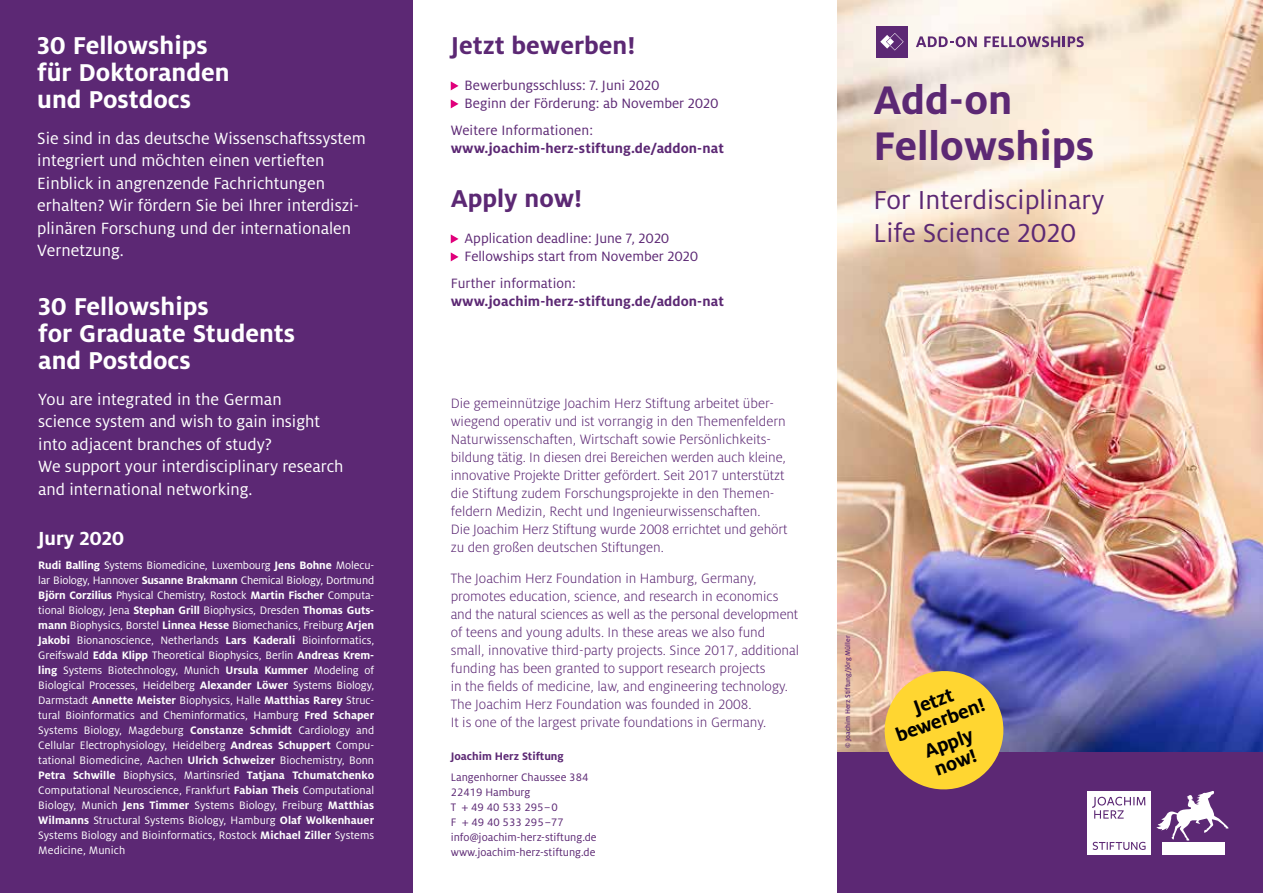
<style>
.page{position:relative;width:1263px;height:893px;background:#fff}
.page>*{position:absolute;margin:0;border:0;box-sizing:border-box;transform-origin:0 0}
.t1{font:700 44.25px/46px "Milo OT";color:#5c2874}
.t2{font:28.8px/32.7px "Milo OT";color:#5c2874}
.t3{font:700 27px/27px "Milo OT";color:#fff}
.t4{font:700 27px "Milo OT";color:#5c2874}
.t5{font:700 21px/20.1px "Milo OT";color:#000;text-align:center}
.t6{font:700 21px "Milo OT";letter-spacing:-.005em;color:#fff}
.t7{font:18px/22.5px "Milo OT";color:#fff}
.t8{font:300 15px/18px "Milo OT";color:#5c2874}
.t9{font:15px/18px "Milo OT";color:#5c2874}
.t10{font:700 15px "Milo OT";letter-spacing:.01em;color:#5c2874}
.t11{font:12px/15px "Milo OT";letter-spacing:.005em;color:#fff;text-align:justify}
.t12{font:12px/15px "Milo OT";color:#5c2874}
.t13{font:700 12px "Milo OT";color:#5c2874}
.t14{font:500 7.5px "Milo OT";color:#5c2874}
.s1{font-weight:700}
</style>
<div class="page">
<img style="left:838px;top:0;width:425px;height:753px">
<div style="left:838px;top:753px;width:425px;height:140px;background:#5c2874"></div>
<div style="left:1087px;top:791px;width:64px;height:64px;background:#fff"></div>
<div style="left:1162px;top:842px;width:63px;height:13px;background:#fff"></div>
<svg style="left:1092px;top:797px;width:53px;height:22px"></svg>
<svg style="left:1093px;top:842px;width:52px;height:8px"></svg>
<svg style="left:1156px;top:791px;width:72px;height:50px"></svg>
<svg style="left:451px;top:81px;width:8px;height:9px"></svg>
<svg style="left:451px;top:99px;width:8px;height:9px"></svg>
<svg style="left:451px;top:234px;width:8px;height:9px"></svg>
<svg style="left:451px;top:252px;width:8px;height:9px"></svg>
<svg style="left:876px;top:663px;width:136px;height:127px;background:#d3ad55"></svg>
<svg style="left:916px;top:36px;width:61px;height:11px"></svg>
<svg style="left:984px;top:36px;width:100px;height:11px"></svg>
<div style="left:876px;top:26px;width:32px;height:31px;background:#5c2874"></div>
<svg style="left:880px;top:33px;width:24px;height:18px"></svg>
<div style="left:0;top:0;width:412px;height:893px;background:#5c2874"></div>
<h3 class="t3" style="left:37px;top:32px;width:194px">30 Fellowships für Doktoranden und Postdocs</h3>
<h3 class="t7" style="left:37px;top:127px;width:330px">Sie sind in das deutsche Wissenschaftssystem integriert und möchten einen vertieften Einblick in angrenzende Fachrichtungen erhalten? Wir fördern Sie bei Ihrer interdiszi&shy;plinären Forschung und der internationalen Vernetzung.</h3>
<h3 class="t3" style="left:38px;top:293px;width:258px">30 Fellowships<br>for Graduate Students and Postdocs</h3>
<h3 class="t7" style="left:38px;top:388px;width:307px">You are integrated in the German<br>science system and wish to gain insight into adjacent branches of study?<br>We support your interdisciplinary research and international networking.</h3>
<h3 class="t6" style="left:38px;top:527px;width:88px">Jury 2020</h3>
<p class="t11" style="left:38px;top:557px;width:337px"><span class="s1">Rudi Balling</span> Systems Biomedicine, Luxembourg <span class="s1">Jens Bohne</span> Molecu&shy;lar Biology, Hannover <span class="s1">Susanne Brakmann</span> Chemical Biology, Dortmund <span class="s1">Björn Corzilius</span> Physical Chemistry, Rostock <span class="s1">Martin Fischer</span> Computa&shy;tional Biology, Jena <span class="s1">Stephan Grill</span> Biophysics, Dresden <span class="s1">Thomas Guts&shy;mann</span> Biophysics, Borstel <span class="s1">Linnea Hesse</span> Biomechanics, Freiburg <span class="s1">Arjen Jakobi</span> Bionanoscience, Netherlands <span class="s1">Lars Kaderali</span> Bioinformatics, Greifswald <span class="s1">Edda Klipp</span> Theoretical Biophysics, Berlin <span class="s1">Andreas Krem&shy;ling</span> Systems Biotechnology, Munich <span class="s1">Ursula Kummer</span> Modeling of Biological Processes, Heidelberg <span class="s1">Alexander Löwer</span> Systems Biology, Darmstadt <span class="s1">Annette Meister</span> Biophysics, Halle <span class="s1">Matthias Rarey</span> Struc&shy;tural Bioinformatics and Cheminformatics, Hamburg <span class="s1">Fred Schaper </span>Systems Biology, Magdeburg <span class="s1">Constanze Schmidt</span> Cardiology and Cellular Electrophysiology, Heidelberg <span class="s1">Andreas Schuppert</span> Compu&shy;tational Biomedicine, Aachen <span class="s1">Ulrich Schweizer</span> Biochemistry, Bonn <span class="s1">Petra Schwille</span> Biophysics, Martinsried <span class="s1">Tatjana Tchumatchenko </span>Computational Neuroscience, Frankfurt <span class="s1">Fabian Theis</span> Computational Biology, Munich <span class="s1">Jens Timmer</span> Systems Biology, Freiburg <span class="s1">Matthias Wilmanns</span> Structural Systems Biology, Hamburg <span class="s1">Olaf Wolkenhauer </span>Systems Biology and Bioinformatics, Rostock <span class="s1">Michael Ziller</span> Systems Medicine, Munich</p>
<h3 class="t4" style="left:451px;top:30px;width:186px">Jetzt bewerben!</h3>
<p class="t9" style="left:465px;top:76px;width:256px">Bewerbungsschluss: 7. Juni 2020<br>Beginn der Förderung: ab November 2020</p>
<p class="t9" style="left:451px;top:121px;width:144px">Weitere Informationen:</p>
<p class="t10" style="left:451px;top:139px;width:275px">www.joachim-herz-stiftung.de/addon-nat</p>
<h3 class="t4" style="left:451px;top:183px;width:133px">Apply now!</h3>
<p class="t9" style="left:465px;top:229px;width:235px">Application deadline: June 7, 2020<br>Fellowships start from November 2020</p>
<p class="t9" style="left:451px;top:274px;width:127px">Further information:</p>
<p class="t10" style="left:451px;top:292px;width:275px">www.joachim-herz-stiftung.de/addon-nat</p>
<p class="t8" style="left:451px;top:394px;width:338px">Die gemeinnützige Joachim Herz Stiftung arbeitet über&shy;wiegend operativ und ist vorrangig in den Themenfeldern Naturwissenschaften, Wirtschaft sowie Persönlichkeits&shy;bildung tätig. In diesen drei Bereichen werden auch kleine, innovative Projekte Dritter gefördert. Seit 2017 unterstützt die Stiftung zudem Forschungsprojekte in den Themen&shy;feldern Medizin, Recht und Ingenieurwissenschaften.<br>Die Joachim Herz Stiftung wurde 2008 errichtet und gehört zu den großen deutschen Stiftungen.</p>
<p class="t8" style="left:451px;top:570px;width:350px">The Joachim Herz Foundation in Hamburg, Germany, promotes education, science, and research in economics and the natural sciences as well as the personal development of teens and young adults. In these areas we also fund small, innovative third-party projects. Since 2017, additional funding has been granted to support research projects<br>in the fields of medicine, law, and engineering technology.<br>The Joachim Herz Foundation was founded in 2008.<br>It is one of the largest private foundations in Germany.</p>
<p class="t13" style="left:451px;top:750px;width:115px">Joachim Herz Stiftung</p>
<p class="t12" style="left:451px;top:769px;width:147px">Langenhorner Chaussee 384<br>22419 Hamburg<br>T + 49 40 533 295– 0<br>F + 49 40 533 295–77 info@joachim-herz-stiftung.de www.joachim-herz-stiftung.de</p>
<h1 class="t1" style="left:873px;top:77px;width:222px">Add-on<br>Fellowships</h1>
<h2 class="t2" style="left:873px;top:184px;width:232px">For Interdisciplinary<br>Life Science 2020</h2>
<p class="t14" style="left:843px;top:748px;width:114px;rotate:-90deg">© Joachim Herz Stiftung/Jörg Müller</p>
<h3 class="t5" style="left:886px;top:708px;width:95px;rotate:-20deg">Jetzt bewerben!</h3>
<h3 class="t5" style="left:921px;top:742px;width:52px;text-align:left;rotate:-20deg">Apply now!</h3>
</div>
